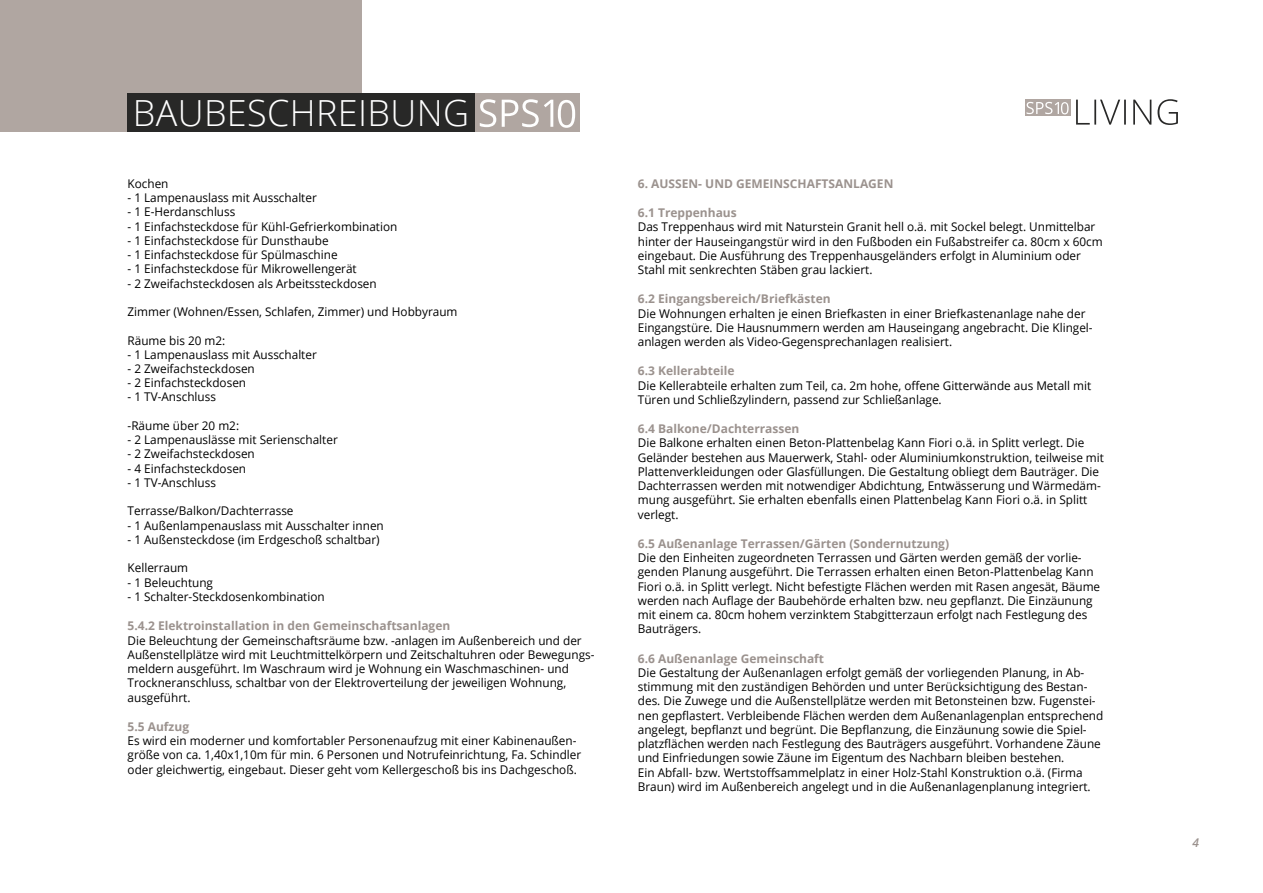
<style>
.page{position:relative;width:1263px;height:893px;background:#fff}
.page>*{position:absolute;margin:0;border:0;box-sizing:border-box;transform-origin:0 0}
.t1{font:300 36px "Open Sans";letter-spacing:.01em;color:#fff}
.t2{font:12px/14.2px "Open Sans";color:#000}
.t3{font:700 12px "Open Sans";color:#9b928e}
.t4{font:italic 600 12px "Open Sans";color:#9b928e}
</style>
<div class="page">
<svg style="left:1076px;top:99px;width:102px;height:26px"></svg>
<div style="left:1024px;top:100px;width:46px;height:16px;background:#b0a6a1"></div>
<svg style="left:1026px;top:102px;width:42px;height:12px"></svg>
<div style="left:0;top:0;width:361px;height:132px;background:#b0a6a1"></div>
<div style="left:127px;top:94px;width:348px;height:38px;background:#282827"></div>
<div style="left:475px;top:94px;width:105px;height:38px;background:#b0a6a1"></div>
<svg style="left:480px;top:99px;width:95px;height:29px"></svg>
<h1 class="t1" style="left:133px;top:88px;width:338px">BAUBESCHREIBUNG</h1>
<p class="t2" style="left:128px;top:176px;width:42px">Kochen</p>
<p class="t2" style="left:128px;top:190px;width:191px">- 1 Lampenauslass mit Ausschalter</p>
<p class="t2" style="left:128px;top:204px;width:109px">- 1 E-Herdanschluss</p>
<p class="t2" style="left:128px;top:219px;width:271px">- 1 Einfachsteckdose für Kühl-Gefrierkombination</p>
<p class="t2" style="left:128px;top:233px;width:203px">- 1 Einfachsteckdose für Dunsthaube</p>
<p class="t2" style="left:128px;top:247px;width:212px">- 1 Einfachsteckdose für Spülmaschine</p>
<p class="t2" style="left:128px;top:261px;width:231px">- 1 Einfachsteckdose für Mikrowellengerät</p>
<p class="t2" style="left:128px;top:276px;width:251px">- 2 Zweifachsteckdosen als Arbeitssteckdosen</p>
<p class="t2" style="left:128px;top:304px;width:331px">Zimmer (Wohnen/Essen, Schlafen, Zimmer) und Hobbyraum</p>
<p class="t2" style="left:128px;top:333px;width:99px">Räume bis 20 m2:</p>
<p class="t2" style="left:128px;top:347px;width:191px">- 1 Lampenauslass mit Ausschalter</p>
<p class="t2" style="left:128px;top:361px;width:129px">- 2 Zweifachsteckdosen</p>
<p class="t2" style="left:128px;top:375px;width:120px">- 2 Einfachsteckdosen</p>
<p class="t2" style="left:128px;top:390px;width:90px">- 1 TV-Anschluss</p>
<p class="t2" style="left:128px;top:418px;width:113px">-Räume über 20 m2:</p>
<p class="t2" style="left:128px;top:432px;width:212px">- 2 Lampenauslässe mit Serienschalter</p>
<p class="t2" style="left:128px;top:447px;width:129px">- 2 Zweifachsteckdosen</p>
<p class="t2" style="left:128px;top:461px;width:120px">- 4 Einfachsteckdosen</p>
<p class="t2" style="left:128px;top:475px;width:90px">- 1 TV-Anschluss</p>
<p class="t2" style="left:128px;top:504px;width:167px">Terrasse/Balkon/Dachterrasse</p>
<p class="t2" style="left:128px;top:518px;width:258px">- 1 Außenlampenauslass mit Ausschalter innen</p>
<p class="t2" style="left:128px;top:532px;width:254px">- 1 Außensteckdose (im Erdgeschoß schaltbar)</p>
<p class="t2" style="left:128px;top:561px;width:62px">Kellerraum</p>
<p class="t2" style="left:128px;top:575px;width:87px">- 1 Beleuchtung</p>
<p class="t2" style="left:128px;top:589px;width:199px">- 1 Schalter-Steckdosenkombination</p>
<p class="t3" style="left:128px;top:617px;width:324px">5.4.2 Elektroinstallation in den Gemeinschaftsanlagen</p>
<p class="t2" style="left:128px;top:633px;width:468px">Die Beleuchtung der Gemeinschaftsräume bzw. -anlagen im Außenbereich und der Außenstellplätze wird mit Leuchtmittelkörpern und Zeitschaltuhren oder Bewegungs&shy;meldern ausgeführt. Im Waschraum wird je Wohnung ein Waschmaschinen- und Trockneranschluss, schaltbar von der Elektroverteilung der jeweiligen Wohnung, ausgeführt.</p>
<p class="t3" style="left:128px;top:718px;width:63px">5.5 Aufzug</p>
<p class="t2" style="left:128px;top:733px;width:455px">Es wird ein moderner und komfortabler Personenaufzug mit einer Kabinenaußen&shy;größe von ca. 1,40x1,10m für min. 6 Personen und Notrufeinrichtung, Fa. Schindler oder gleichwertig, eingebaut. Dieser geht vom Kellergeschoß bis ins Dachgeschoß.</p>
<p class="t3" style="left:638px;top:175px;width:257px">6. AUSSEN- UND GEMEINSCHAFTSANLAGEN</p>
<p class="t3" style="left:638px;top:204px;width:100px">6.1 Treppenhaus</p>
<p class="t2" style="left:638px;top:219px;width:466px">Das Treppenhaus wird mit Naturstein Granit hell o.ä. mit Sockel belegt. Unmittelbar hinter der Hauseingangstür wird in den Fußboden ein Fußabstreifer ca. 80cm x 60cm eingebaut. Die Ausführung des Treppenhausgeländers erfolgt in Aluminium oder Stahl mit senkrechten Stäben grau lackiert.</p>
<p class="t3" style="left:638px;top:290px;width:194px">6.2 Eingangsbereich/Briefkästen</p>
<p class="t2" style="left:638px;top:306px;width:456px">Die Wohnungen erhalten je einen Briefkasten in einer Briefkastenanlage nahe der<br>Eingangstüre. Die Hausnummern werden am Hauseingang angebracht. Die Klingel&shy;anlagen werden als Video-Gegensprechanlagen realisiert.</p>
<p class="t3" style="left:638px;top:362px;width:98px">6.3 Kellerabteile</p>
<p class="t2" style="left:638px;top:378px;width:455px">Die Kellerabteile erhalten zum Teil, ca. 2m hohe, offene Gitterwände aus Metall mit<br>Türen und Schließzylindern‚ passend zur Schließanlage.</p>
<p class="t3" style="left:638px;top:420px;width:163px">6.4 Balkone/Dachterrassen</p>
<p class="t2" style="left:638px;top:435px;width:468px">Die Balkone erhalten einen Beton-Plattenbelag Kann Fiori o.ä. in Splitt verlegt. Die Geländer bestehen aus Mauerwerk, Stahl- oder Aluminiumkonstruktion, teilweise mit Plattenverkleidungen oder Glasfüllungen. Die Gestaltung obliegt dem Bauträger. Die Dachterrassen werden mit notwendiger Abdichtung, Entwässerung und Wärmedäm&shy;mung ausgeführt. Sie erhalten ebenfalls einen Plattenbelag Kann Fiori o.ä. in Splitt verlegt.</p>
<p class="t3" style="left:638px;top:535px;width:313px">6.5 Außenanlage Terrassen/Gärten (Sondernutzung)</p>
<p class="t2" style="left:638px;top:550px;width:464px">Die den Einheiten zugeordneten Terrassen und Gärten werden gemäß der vorlie&shy;genden Planung ausgeführt. Die Terrassen erhalten einen Beton-Plattenbelag Kann Fiori o.ä. in Splitt verlegt. Nicht befestigte Flächen werden mit Rasen angesät, Bäume werden nach Auflage der Baubehörde erhalten bzw. neu gepflanzt. Die Einzäunung mit einem ca. 80cm hohem verzinktem Stabgitterzaun erfolgt nach Festlegung des Bauträgers.</p>
<p class="t3" style="left:638px;top:650px;width:188px">6.6 Außenanlage Gemeinschaft</p>
<p class="t2" style="left:638px;top:665px;width:467px">Die Gestaltung der Außenanlagen erfolgt gemäß der vorliegenden Planung, in Ab&shy;stimmung mit den zuständigen Behörden und unter Berücksichtigung des Bestan&shy;des. Die Zuwege und die Außenstellplätze werden mit Betonsteinen bzw. Fugenstei&shy;nen gepflastert. Verbleibende Flächen werden dem Außenanlagenplan entsprechend angelegt, bepflanzt und begrünt. Die Bepflanzung, die Einzäunung sowie die Spiel&shy;platzflächen werden nach Festlegung des Bauträgers ausgeführt. Vorhandene Zäune und Einfriedungen sowie Zäune im Eigentum des Nachbarn bleiben bestehen.<br>Ein Abfall- bzw. Wertstoffsammelplatz in einer Holz-Stahl Konstruktion o.ä. (Firma Braun) wird im Außenbereich angelegt und in die Außenanlagenplanung integriert.</p>
<p class="t4" style="left:1192px;top:834px;width:8px">4</p>
</div>
